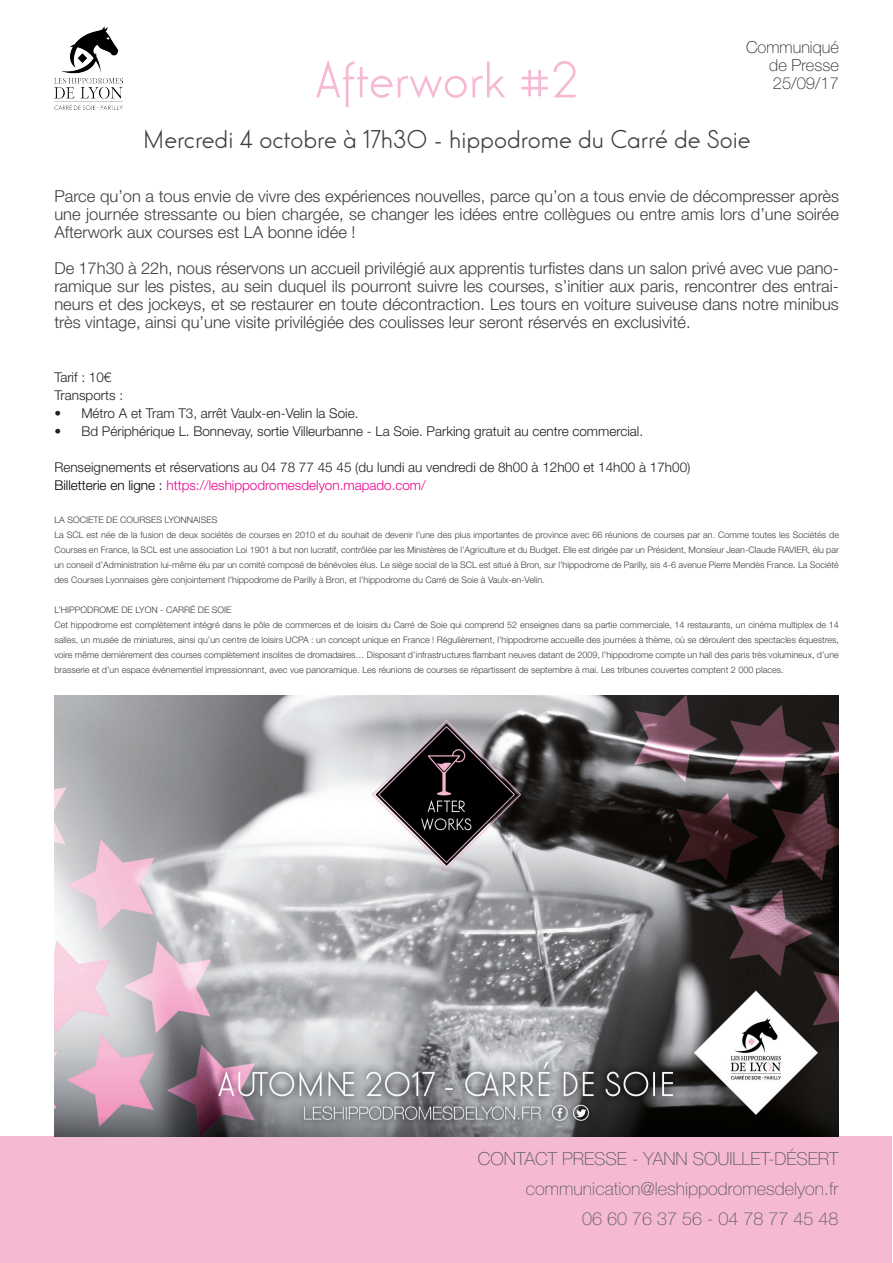
<style>
.page{position:relative;width:893px;height:1263px;background:#fff}
.page>*{position:absolute;margin:0;border:0;box-sizing:border-box;transform-origin:0 0}
.t1{font:54px "Elegant Lux Pro Mager";color:#f5b9d4}
.t2{font:27px "Elegant Lux Pro Mager";color:#3e3e3f}
.t3{font:100 18px/30px "Helvetica Neue LT Std";color:#57585a;text-align:right}
.t4{font:300 16.5px/18px "Helvetica Neue LT Std";color:#3e3e3f;text-align:justify}
.t5{font:100 16.5px/18px "Helvetica Neue LT Std";color:#231f20;text-align:justify}
.t6{font:300 13.5px/18px "Helvetica Neue LT Std";color:#231f20}
.t7{font:300 9px/15px "Helvetica Neue LT Std";color:#3e3e3f}
.s1{color:#000}
.s2{color:#ed028c}
</style>
<div class="page">
<div style="left:1px;top:1137px;width:891px;height:126px;background:#f5b9d4"></div>
<img style="left:54px;top:27px;width:69px;height:82px">
<img style="left:55px;top:696px;width:784px;height:441px">
<h1 class="t1" style="left:315px;top:46px;width:265px">Afterwork #2</h1>
<h3 class="t5" style="left:769px;top:38px;width:71px;text-indent:-23px">Communiqué de Presse 25/09/17</h3>
<h2 class="t2" style="left:143px;top:123px;width:609px">Mercredi 4 octobre à 17h30 - hippodrome du Carré de Soie</h2>
<p class="t4" style="left:54px;top:187px;width:786px">Parce qu’on a tous envie de vivre des expériences nouvelles, parce qu’on a tous envie de décompresser après une journée stressante ou bien chargée, se changer les idées entre collègues ou entre amis lors d’une soirée Afterwork aux courses est LA bonne idée !</p>
<p class="t4" style="left:54px;top:259px;width:786px">De 17h30 à 22h, nous réservons un accueil privilégié aux apprentis turfistes dans un salon privé avec vue pano&shy;ramique sur les pistes, au sein duquel ils pourront suivre les courses, s’initier aux paris, rencontrer des entrai&shy;neurs et des jockeys, et se restaurer en toute décontraction. Les tours en voiture suiveuse dans notre minibus très vintage, ainsi qu’une visite privilégiée des coulisses leur seront réservés en exclusivité.</p>
<h3 class="t6" style="left:54px;top:368px;width:70px">Tarif : 10€<br>Transports :</h3>
<h3 class="t6" style="left:54px;top:404px;width:306px">• Métro A et Tram T3, arrêt Vaulx-en-Velin la Soie.</h3>
<h3 class="t6" style="left:54px;top:422px;width:590px">• Bd Périphérique L. Bonnevay, sortie Villeurbanne - La Soie. Parking gratuit au centre commercial.</h3>
<h3 class="t6" style="left:54px;top:458px;width:638px">Renseignements et réservations au 04 78 77 45 45 (du lundi au vendredi de 8h00 à 12h00 et 14h00 à 17h00)<br><span class="s1">Billetterie en ligne :</span> <span class="s2">https://leshippodromesdelyon.mapado.com/</span></h3>
<p class="t7" style="left:54px;top:512px;width:786px">LA SOCIETE DE COURSES LYONNAISES<br>La SCL est née de la fusion de deux sociétés de courses en 2010 et du souhait de devenir l’une des plus importantes de province avec 66 réunions de courses par an. Comme toutes les Sociétés de Courses en France, la SCL est une association Loi 1901 à but non lucratif, contrôlée par les Ministères de l’Agriculture et du Budget. Elle est dirigée par un Président, Monsieur Jean-Claude RAVIER, élu par un conseil d’Administration lui-même élu par un comité composé de bénévoles élus. Le siège social de la SCL est situé à Bron, sur l’hippodrome de Parilly, sis 4-6 avenue Pierre Mendès France. La Société des Courses Lyonnaises gère conjointement l’hippodrome de Parilly à Bron, et l’hippodrome du Carré de Soie à Vaulx-en-Velin.</p>
<p class="t7" style="left:54px;top:602px;width:20px">l’hippodrome</p>
<p class="t7" style="left:121px;top:602px;width:21px">de lyon</p>
<p class="t7" style="left:160px;top:602px;width:13px">- carr</p>
<p class="t7" style="left:54px;top:602px;width:786px;text-indent:136px">é de soie<br>Cet hippodrome est complètement intégré dans le pôle de commerces et de loisirs du Carré de Soie qui comprend 52 enseignes dans sa partie commerciale, 14 restaurants, un cinéma multiplex de 14 salles, un musée de miniatures, ainsi qu’un centre de loisirs UCPA : un concept unique en France ! Régulièrement, l’hippodrome accueille des journées à thème, où se déroulent des spectacles équestres, voire même dernièrement des courses complètement insolites de dromadaires… Disposant d’infrastructures flambant neuves datant de 2009, l’hippodrome compte un hall des paris très volumineux, d’une brasserie et d’un espace événementiel impressionnant, avec vue panoramique. Les réunions de courses se répartissent de septembre à mai. Les tribunes couvertes comptent 2 000 places.</p>
<h3 class="t3" style="left:478px;top:1144px;width:363px">Contact Presse - yann souillet-désert communication@leshippodromesdelyon.fr<br>06 60 76 37 56 - 04 78 77 45 48</h3>
</div>
